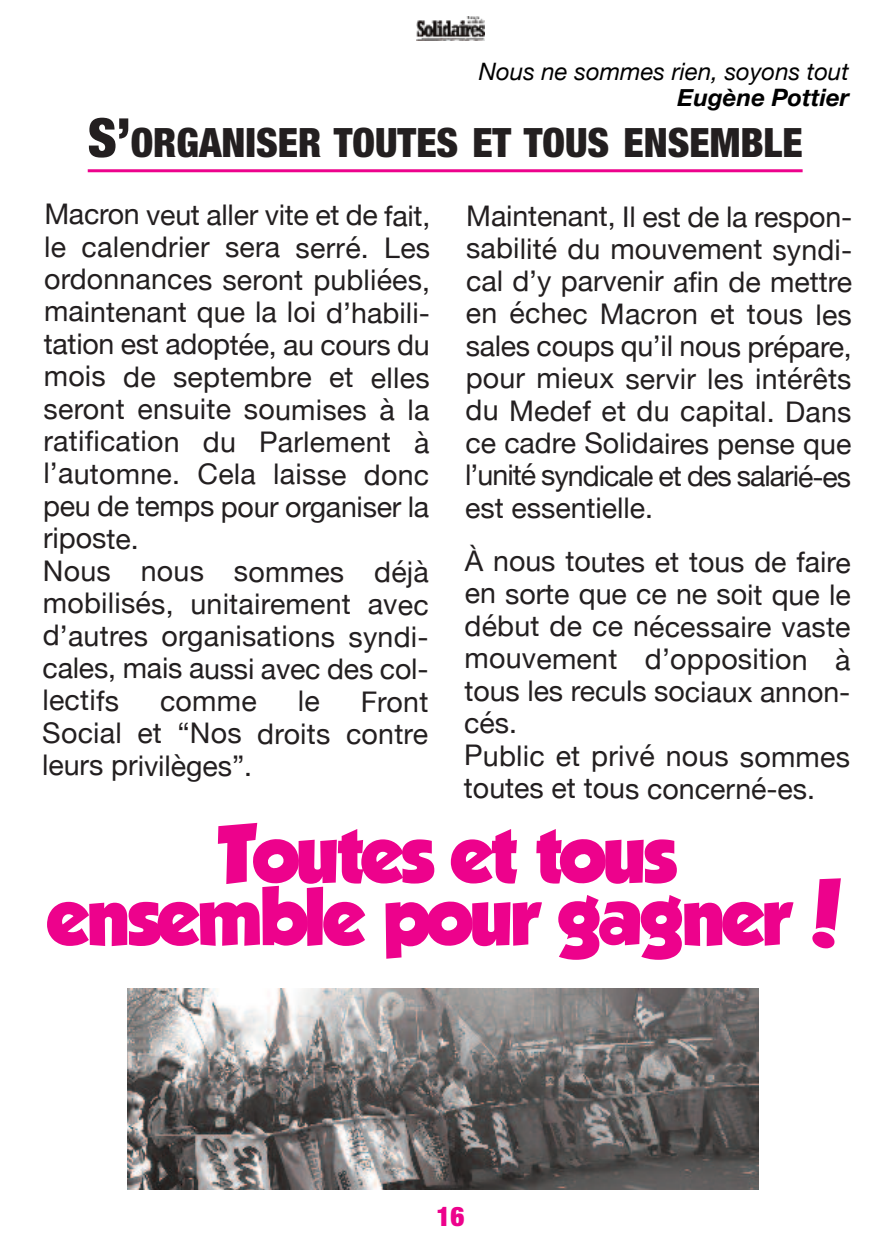
<style>
.page{position:relative;width:893px;height:1259px;background:#fff}
.page>*{position:absolute;margin:0;border:0;box-sizing:border-box;transform-origin:0 0}
.t1{font:72px/62.4px "GROBOLD";letter-spacing:-.025em;color:#ed028c;text-align:center}
.t2{font:900 condensed 40.5px "Helvetica Neue";color:#231f20}
.t3{font:28.5px/32.4px "Helvetica Neue";color:#231f20}
.t4{font:900 condensed 27px "Helvetica Neue";color:#ed028c}
.t5{font:italic 24px "Helvetica Neue";color:#000}
.t6{font:italic 700 24px "Helvetica Neue";color:#000}
.s1{font-size:54px}
</style>
<div class="page">
<img style="left:416px;top:17px;width:69px;height:24px">
<hr style="left:88px;top:169px;width:715px;height:3px;background:#ed028c">
<img style="left:128px;top:989px;width:631px;height:201px">
<p class="t5" style="left:479px;top:57px;width:372px">Nous ne sommes rien, soyons tout</p>
<p class="t6" style="left:678px;top:82px;width:173px">Eugène Pottier</p>
<h2 class="t2" style="left:88px;top:109px;width:716px"><span class="s1">S’</span>ORGANISER TOUTES ET TOUS ENSEMBLE</h2>
<p class="t3" style="left:42px;top:198px;width:390px">Macron veut aller vite et de fait, le calendrier sera serré. Les ordonnances seront publiées, maintenant que la loi d’habili&shy;tation est adoptée, au cours du mois de septembre et elles seront ensuite soumises à la ratification du Parlement à l’automne. Cela laisse donc peu de temps pour organiser la riposte.<br>Nous nous sommes déjà mobilisés, unitairement avec d’autres organisations syndi&shy;cales, mais aussi avec des col&shy;lectifs</p>
<p class="t3" style="left:160px;top:684px;width:98px">comme</p>
<p class="t3" style="left:298px;top:684px;width:24px">le</p>
<p class="t3" style="left:42px;top:685px;width:388px;text-align:justify;text-indent:318px">Front Social et “Nos droits contre leurs privilèges”.</p>
<p class="t3" style="left:465px;top:200px;width:389px;text-align:justify">Maintenant, Il est de la respon&shy;sabilité du mouvement syndi&shy;cal d’y parvenir afin de mettre en échec Macron et tous les sales coups qu’il nous prépare, pour mieux servir les intérêts du Medef et du capital. Dans ce cadre Solidaires pense que l’unité syndicale et des salarié-es est essentielle.</p>
<p class="t3" style="left:464px;top:545px;width:388px">À nous toutes et tous de faire en sorte que ce ne soit que le début de ce nécessaire vaste mouvement d’opposition à tous les reculs sociaux annon&shy;cés.<br>Public et privé nous sommes toutes et tous concerné-es.</p>
<h1 class="t1" style="left:48px;top:823px;width:800px">Toutes et tous<br>ensemble pour gagner!</h1>
<p class="t4" style="left:436px;top:1193px;width:30px">16</p>
</div>
